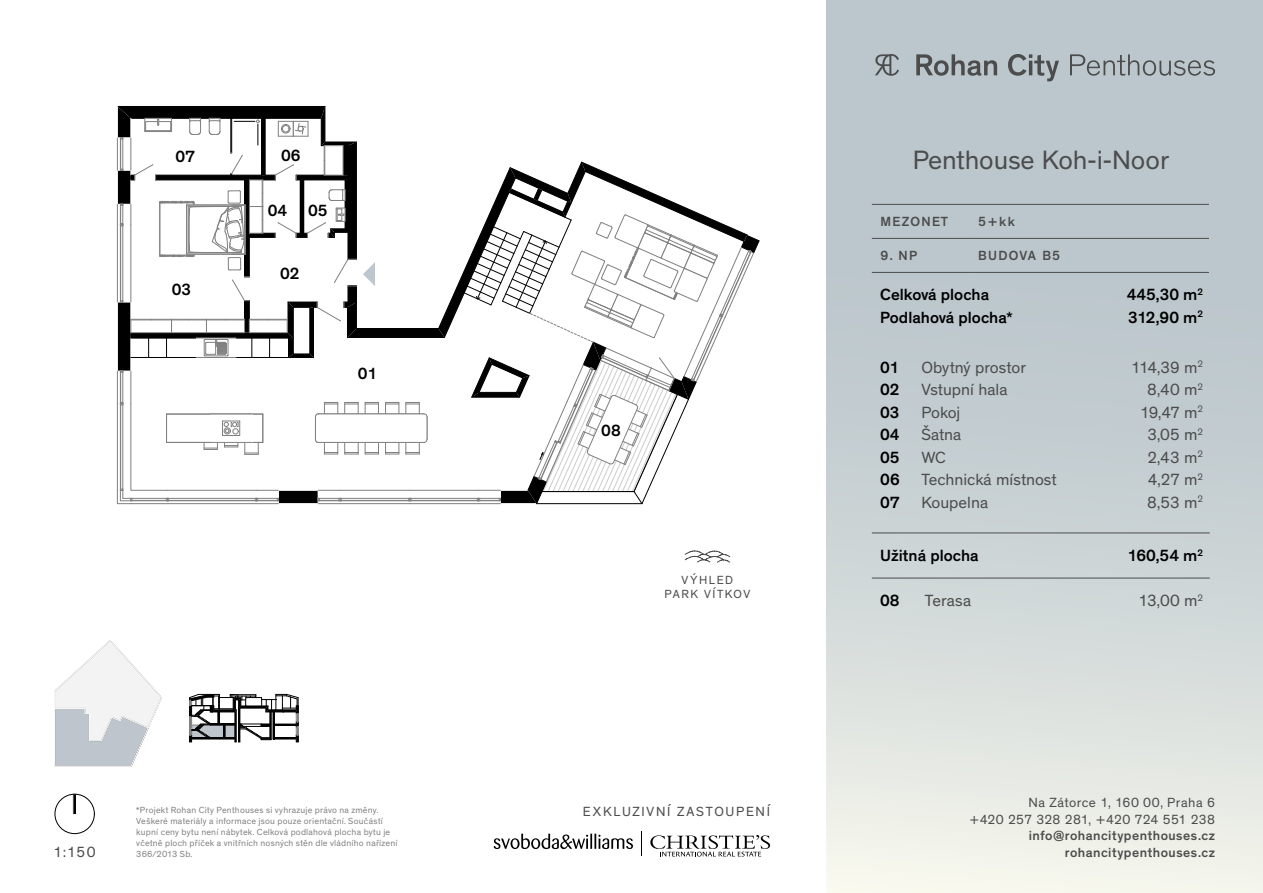
<style>
.page{position:relative;width:1263px;height:893px;background:#fff}
.page>*{position:absolute;margin:0;border:0;box-sizing:border-box;transform-origin:0 0}
.t1{font:27px "Theinhardt";color:#4c4d4d}
.t2{font:500 16.5px/22.5px "Theinhardt";color:#000}
.t3{font:16.5px/22.5px "Theinhardt";color:#4c4c4c}
.t4{font:16.5px/22.5px "Theinhardt";letter-spacing:-.02em;color:#4c4c4c;text-align:right}
.t5{font:15px "Theinhardt";color:#4c4c4c}
.t6{font:500 13.5px "Theinhardt";letter-spacing:.04em;color:#4c4c4c}
.t7{font:13.5px/16.5px "Theinhardt";letter-spacing:.035em;color:#4c4c4c;text-align:right}
.t8{font:13.5px "Theinhardt";letter-spacing:.125em;color:#4c4c4c}
.t9{font:500 13.5px "Theinhardt";letter-spacing:.095em;color:#4c4c4c}
.t10{font:500 13.5px "Theinhardt";letter-spacing:.1em;color:#4c4c4c}
.t11{font:12px/14.4px "Theinhardt";letter-spacing:.13em;color:#4c4c4c;text-align:center}
.t12{font:9px/10.8px "Theinhardt";letter-spacing:.02em;color:#828282}
.s1{font-weight:400}
</style>
<div class="page">
<div style="left:827px;top:0;width:436px;height:893px;background:linear-gradient(to bottom,#afbcc6,#e9ebe5)"></div>
<svg style="left:73px;top:796px;width:3px;height:18px"></svg>
<div style="left:55px;top:794px;width:40px;height:40px;border:1px solid #000;border-radius:50%"></div>
<svg style="left:1070px;top:54px;width:145px;height:22px;background:#a2abb0"></svg>
<svg style="left:875px;top:54px;width:184px;height:27px;background:#9da5a9"></svg>
<svg style="left:650px;top:835px;width:120px;height:21px"></svg>
<svg style="left:641px;top:831px;width:1px;height:25px"></svg>
<svg style="left:494px;top:834px;width:139px;height:15px"></svg>
<hr style="left:872px;top:204px;width:102px;height:1px;background:#4c4c4c">
<hr style="left:974px;top:204px;width:235px;height:1px;background:#4c4c4c">
<hr style="left:872px;top:238px;width:102px;height:1px;background:#4c4c4c">
<hr style="left:974px;top:238px;width:235px;height:1px;background:#4c4c4c">
<hr style="left:872px;top:272px;width:102px;height:1px;background:#4c4c4c">
<hr style="left:974px;top:272px;width:235px;height:1px;background:#4c4c4c">
<svg style="left:189px;top:694px;width:110px;height:49px"></svg>
<svg style="left:54px;top:640px;width:108px;height:127px"></svg>
<hr style="left:872px;top:533px;width:338px;height:1px;background:#4c4c4c">
<hr style="left:872px;top:578px;width:338px;height:1px;background:#4c4c4c">
<svg style="left:117px;top:106px;width:642px;height:398px"></svg>
<svg style="left:684px;top:550px;width:47px;height:13px"></svg>
<h2 class="t2" style="left:176px;top:146px;width:21px">07</h2>
<h2 class="t2" style="left:172px;top:279px;width:21px">03</h2>
<h2 class="t2" style="left:281px;top:144px;width:21px">06</h2>
<h2 class="t2" style="left:268px;top:200px;width:21px">04</h2>
<h2 class="t2" style="left:308px;top:200px;width:21px">05</h2>
<h2 class="t2" style="left:280px;top:263px;width:21px">02</h2>
<h2 class="t2" style="left:358px;top:363px;width:21px">01</h2>
<h2 class="t2" style="left:601px;top:420px;width:21px">08</h2>
<h3 class="t11" style="left:664px;top:573px;width:87px">VÝHLED<br>PARK VÍTKOV</h3>
<h1 class="t1" style="left:913px;top:144px;width:258px">Penthouse Koh-i-Noor</h1>
<h3 class="t10" style="left:880px;top:213px;width:69px">MEZONET</h3>
<h3 class="t6" style="left:978px;top:213px;width:38px">5+kk</h3>
<h3 class="t6" style="left:880px;top:247px;width:38px">9. NP</h3>
<h3 class="t9" style="left:978px;top:247px;width:84px">BUDOVA B5</h3>
<h2 class="t2" style="left:880px;top:284px;width:134px">Celková plocha<br>Podlahová plocha<span class="s1">*</span></h2>
<h2 class="t2" style="left:1127px;top:284px;width:78px">445,30 m<sup>2<br></sup>312,90 m<sup>2</sup></h2>
<h2 class="t3" style="left:921px;top:356px;width:137px">Obytný prostor<br>Vstupní hala<br>Pokoj<br>Šatna<br>WC<br>Technická místnost<br>Koupelna</h2>
<h2 class="t4" style="left:1131px;top:356px;width:73px">114,39 m<sup>2<br></sup>8,40 m<sup>2<br></sup>19,47 m<sup>2<br></sup>3,05 m<sup>2<br></sup>2,43 m<sup>2<br></sup>4,27 m<sup>2<br></sup>8,53 m<sup>2</sup></h2>
<h2 class="t2" style="left:1127px;top:545px;width:77px">160,54 m<sup>2</sup></h2>
<h2 class="t3" style="left:1139px;top:590px;width:66px">13,00 m<sup>2</sup></h2>
<h2 class="t2" style="left:880px;top:356px;width:21px;text-align:justify">01<br>02<br>03<br>04<br>05<br>06<br>07</h2>
<h2 class="t2" style="left:880px;top:545px;width:100px">Užitná plocha</h2>
<h2 class="t2" style="left:880px;top:590px;width:21px">08</h2>
<h2 class="t3" style="left:925px;top:590px;width:48px">Terasa</h2>
<h3 class="t7" style="left:969px;top:795px;width:247px">Na Zátorce 1, 160 00, Praha 6<br>+420 257 328 281, +420 724 551 238</h3>
<h3 class="t6" style="left:1029px;top:827px;width:188px">info@rohancitypenthouses.cz</h3>
<h3 class="t8" style="left:583px;top:803px;width:189px">EXKLUZIVNÍ ZASTOUPENÍ</h3>
<p class="t12" style="left:136px;top:805px;width:263px">*Projekt Rohan City Penthouses si vyhrazuje právo na změny.<br>Veškeré materiály a informace jsou pouze orientační. Součástí kupní ceny bytu není nábytek. Celková podlahová plocha bytu je včetně ploch příček a vnitřních nosných stěn dle vládního nařízení 366/2013 Sb.</p>
<h3 class="t5" style="left:54px;top:843px;width:44px">1:150</h3>
<h3 class="t6" style="left:1065px;top:844px;width:152px">rohancitypenthouses.cz</h3>
</div>
